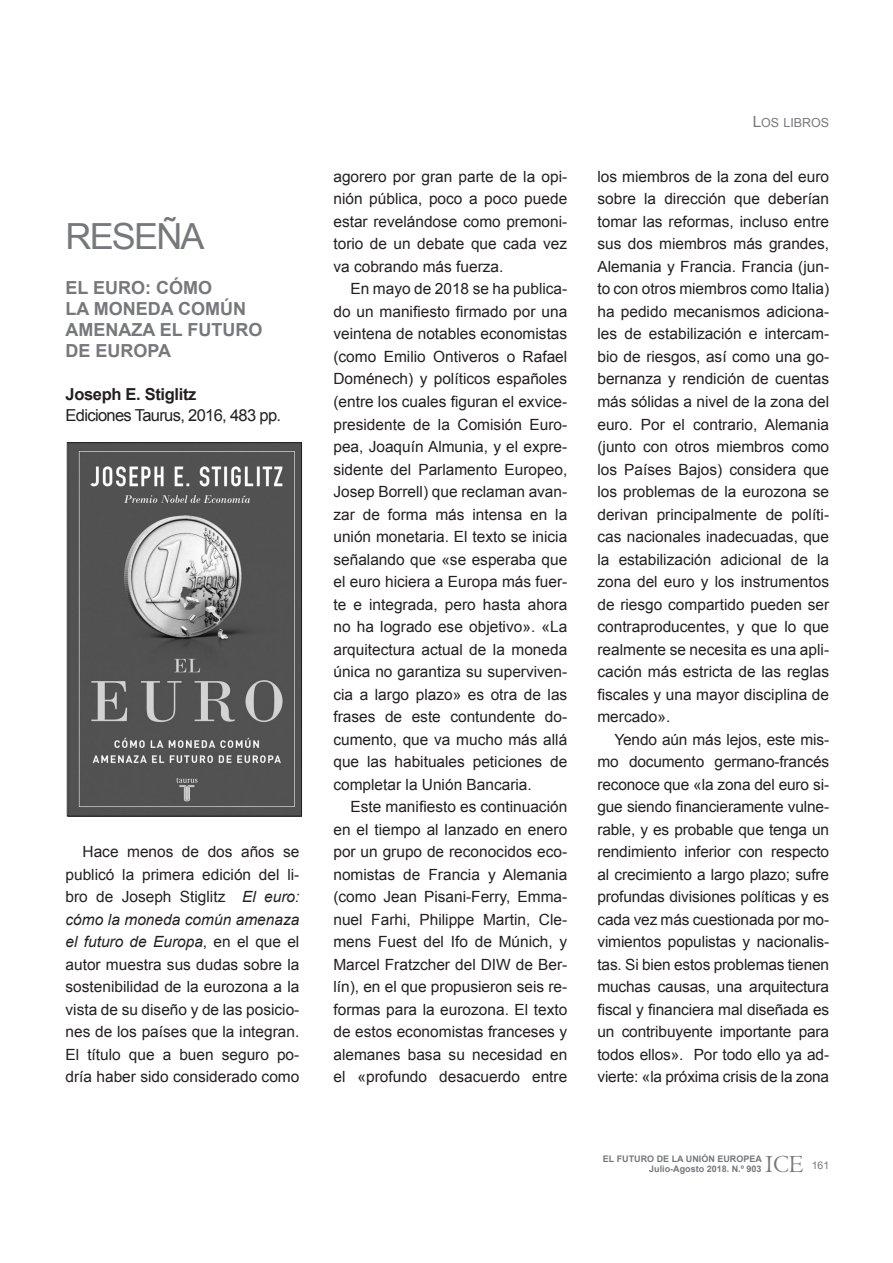
<style>
.page{position:relative;width:893px;height:1263px;background:#fff}
.page>*{position:absolute;margin:0;border:0;box-sizing:border-box;transform-origin:0 0}
.t1{font:36px "Arial";letter-spacing:-.05em;color:#76787b}
.t2{font:25.5px "Centaur MT Std";color:#76787b}
.titu_libro{font:700 18px/21px "Arial";color:#76787b}
.t3{font:16.5px "Arial";letter-spacing:-.04em;color:#231f20}
.t4{font:700 16.5px "Arial";letter-spacing:-.02em;color:#231f20}
.Texto_comun{font:15.45px/22.5px "Arial";color:#231f20;text-align:justify}
.t5{font:12.45px "Arial";color:#76787b}
.t6{font:10.5px "Arial";color:#76787b}
.t7{font:700 9px/9.8px "Arial";color:#76787b;text-align:right}
.s1{font-style:italic}
.s2{font-size:15.45px}
</style>
<div class="page">
<img style="left:69px;top:444px;width:231px;height:370px">
<div style="left:67px;top:442px;width:235px;height:374px;border:1px solid #231f20"></div>
<p class="t1" style="left:66px;top:213px;width:141px">RESEÑA</p>
<p class="titu_libro" style="left:66px;top:278px;width:198px">EL EURO: CÓMO<br>LA MONEDA COMÚN<br>AMENAZA EL FUTURO<br>DE EUROPA</p>
<p class="t4" style="left:66px;top:383px;width:133px">Joseph E. Stiglitz</p>
<p class="t3" style="left:66px;top:404px;width:217px">Ediciones Taurus, 2016, 483 pp.</p>
<p class="Texto_comun" style="left:66px;top:840px;width:235px;text-indent:17px">Hace menos de dos años se publicó la primera edición del li&shy;bro de Joseph Stiglitz <span class="s1">El euro: cómo la moneda común amenaza el futuro de Europa</span>, en el que el autor muestra sus dudas sobre la sostenibilidad de la eurozona a la vista de su diseño y de las posicio&shy;nes de los países que la integran.<br>El título que a buen seguro po&shy;dría haber sido considerado como</p>
<p class="Texto_comun" style="left:333px;top:165px;width:235px">agorero por gran parte de la opi&shy;nión pública, poco a poco puede estar revelándose como premoni&shy;torio de un debate que cada vez va cobrando más fuerza.</p>
<p class="Texto_comun" style="left:333px;top:278px;width:235px;text-indent:17px">En mayo de 2018 se ha publica&shy;do un manifiesto firmado por una veintena de notables economistas (como Emilio Ontiveros o Rafael Doménech) y políticos españoles (entre los cuales figuran el exvice&shy;presidente de la Comisión Euro&shy;pea, Joaquín Almunia, y el expre&shy;sidente del Parlamento Europeo, Josep Borrell) que reclaman avan&shy;zar de forma más intensa en la unión monetaria. El texto se inicia señalando que «se esperaba que el euro hiciera a Europa más fuer&shy;te e integrada, pero hasta ahora no ha logrado ese objetivo». «La arquitectura actual de la moneda única no garantiza su superviven&shy;cia a largo plazo» es otra de las frases de este contundente do&shy;cumento, que va mucho más allá que las habituales peticiones de completar la Unión Bancaria.</p>
<p class="Texto_comun" style="left:333px;top:795px;width:235px;text-indent:17px">Este manifiesto es continuación en el tiempo al lanzado en enero por un grupo de reconocidos eco&shy;nomistas de Francia y Alemania (como Jean Pisani-Ferry, Emma&shy;nuel Farhi, Philippe Martin, Cle&shy;mens Fuest del Ifo de Múnich, y Marcel Fratzcher del DIW de Ber&shy;lín), en el que propusieron seis re&shy;formas para la eurozona. El texto de estos economistas franceses y alemanes basa su necesidad en el «profundo desacuerdo entre</p>
<p class="t5" style="left:753px;top:115px;width:78px"><span class="s2">L</span>OS LIBROS</p>
<p class="Texto_comun" style="left:597px;top:165px;width:233px">los miembros de la zona del euro sobre la dirección que deberían tomar las reformas, incluso entre sus dos miembros más grandes, Alemania y Francia. Francia (jun&shy;to con otros miembros como Italia) ha pedido mecanismos adiciona&shy;les de estabilización e intercam&shy;bio de riesgos, así como una go&shy;bernanza y rendición de cuentas más sólidas a nivel de la zona del euro. Por el contrario, Alemania (junto con otros miembros como los Países Bajos) considera que los problemas de la eurozona se derivan principalmente de políti&shy;cas nacionales inadecuadas, que la estabilización adicional de la zona del euro y los instrumentos de riesgo compartido pueden ser contraproducentes, y que lo que realmente se necesita es una apli&shy;cación más estricta de las reglas fiscales y una mayor disciplina de mercado».</p>
<p class="Texto_comun" style="left:597px;top:728px;width:233px;text-indent:17px">Yendo aún más lejos, este mis&shy;mo documento germano-francés reconoce que «la zona del euro si&shy;gue siendo financieramente vulne&shy;rable, y es probable que tenga un rendimiento inferior con respecto al crecimiento a largo plazo; sufre profundas divisiones políticas y es cada vez más cuestionada por mo&shy;vimientos populistas y nacionalis&shy;tas. Si bien estos problemas tienen muchas causas, una arquitectura fiscal y financiera mal diseñada es un contribuyente importante para todos ellos». Por todo ello ya ad&shy;vierte: «la próxima crisis de la zona</p>
<p class="t7" style="left:603px;top:1154px;width:161px">EL FUTURO DE LA UNIÓN EUROPEA<br>Julio-Agosto 2018. N.º 903</p>
<h2 class="t2" style="left:765px;top:1150px;width:40px">ICE</h2>
<p class="t6" style="left:812px;top:1158px;width:19px">161</p>
</div>
